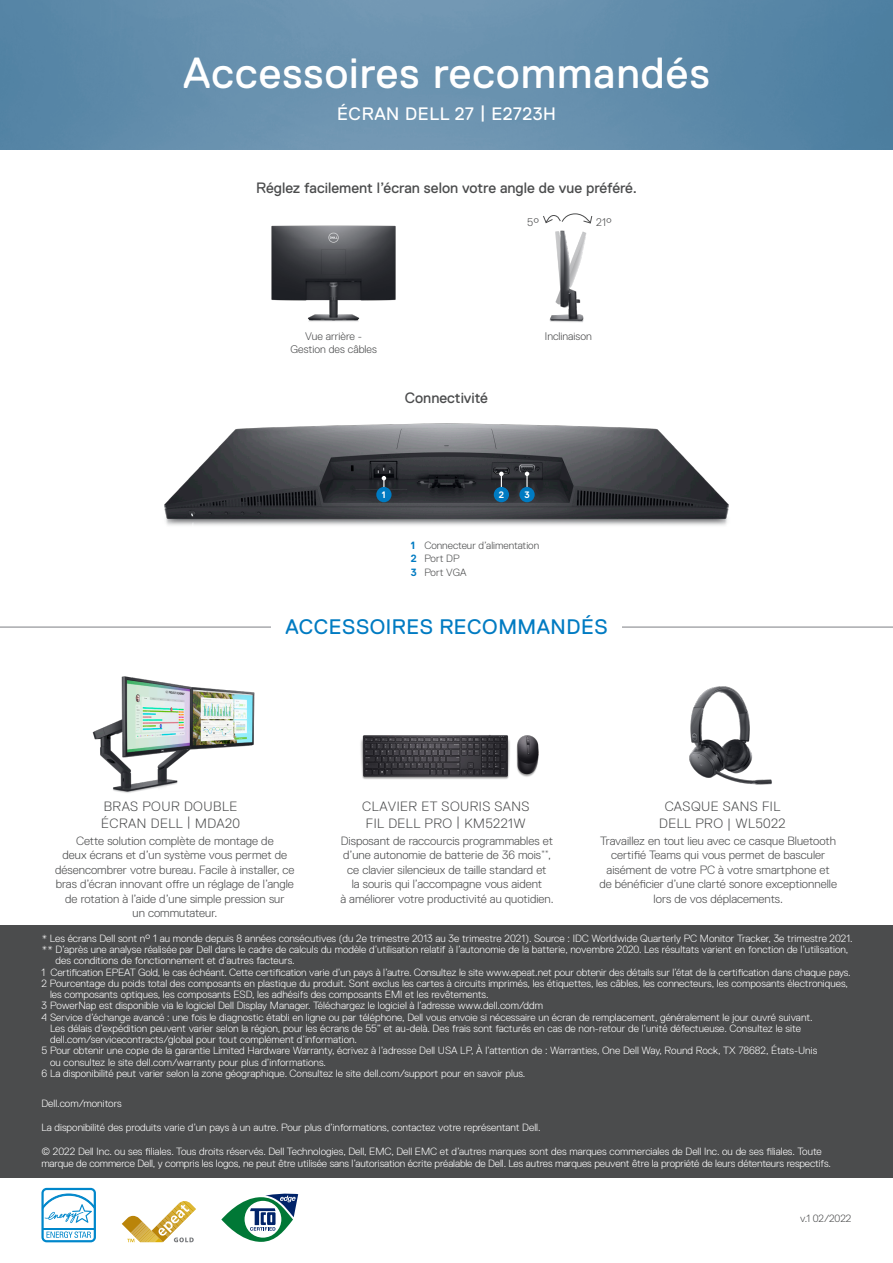
<style>
.page{position:relative;width:893px;height:1263px;background:#fff}
.page>*{position:absolute;margin:0;border:0;box-sizing:border-box;transform-origin:0 0}
.t1{font:43.5px "Dell Replica";letter-spacing:.025em;color:#fff}
.t2{font:21px "Dell Replica";letter-spacing:.025em;color:#007bc2}
.t3{font:18px "Dell Replica";letter-spacing:.035em;color:#fff}
.subheadline{font:15px "Dell Replica";color:#4b4c4d}
.t4{font:300 13.5px/16.2px "Dell Replica";letter-spacing:.035em;color:#4b4c4d}
.t5{font:300 12px/14.4px "Dell Replica";color:#4b4c4d;text-align:center}
.t6{font:300 10.95px/13.2px "Dell Replica";color:#4b4c4d;text-align:center}
.Footnotes_-_white{font:300 10.5px/11.2px "Dell Replica";color:#fff}
.t7{font:300 10.5px "Dell Replica";color:#4b4c4d}
.Interior_-_body{font:700 9.3px "Dell Replica";color:#fff}
.s1{font-weight:700;color:#007bc2}
</style>
<div class="page">
<img style="left:92px;top:676px;width:163px;height:117px">
<hr style="left:0;top:626px;width:271px;height:2px;background:#a8a9ad">
<hr style="left:622px;top:626px;width:271px;height:2px;background:#a8a9ad">
<img style="left:549px;top:230px;width:38px;height:92px">
<div style="left:0;top:925px;width:893px;height:253px;background:#4b4c4d"></div>
<img style="left:0;top:0;width:893px;height:150px">
<img style="left:164px;top:423px;width:565px;height:103px">
<svg style="left:382px;top:476px;width:4px;height:11px"></svg>
<div style="left:376px;top:487px;width:16px;height:15px;background:#007bc2;border-radius:50%"></div>
<svg style="left:499px;top:472px;width:5px;height:15px"></svg>
<div style="left:494px;top:487px;width:15px;height:15px;background:#007bc2;border-radius:50%"></div>
<svg style="left:525px;top:472px;width:4px;height:15px"></svg>
<div style="left:519px;top:487px;width:16px;height:15px;background:#007bc2;border-radius:50%"></div>
<img style="left:271px;top:225px;width:125px;height:97px">
<svg style="left:543px;top:213px;width:50px;height:11px"></svg>
<img style="left:360px;top:734px;width:179px;height:45px">
<img style="left:689px;top:686px;width:83px;height:99px">
<svg style="left:41px;top:1188px;width:55px;height:54px"></svg>
<hr style="left:43px;top:1227px;width:51px;height:2px;background:#0087cb">
<svg style="left:122px;top:1201px;width:74px;height:41px"></svg>
<svg style="left:221px;top:1193px;width:77px;height:49px"></svg>
<p class="t1" style="left:183px;top:49px;width:528px">Accessoires recommandés</p>
<p class="t3" style="left:337px;top:104px;width:220px">ÉCRAN DELL 27 | E2723H</p>
<p class="subheadline" style="left:256px;top:179px;width:382px">Réglez facilement l’écran selon votre angle de vue préféré.</p>
<p class="t6" style="left:527px;top:216px;width:14px">5°</p>
<p class="t6" style="left:596px;top:216px;width:18px">21°</p>
<p class="t6" style="left:290px;top:330px;width:88px">Vue arrière -<br>Gestion des câbles</p>
<p class="subheadline" style="left:405px;top:390px;width:85px">Connectivité</p>
<p class="t6" style="left:545px;top:330px;width:48px">Inclinaison</p>
<p class="Interior_-_body" style="left:382px;top:490px;width:5px">1</p>
<p class="Interior_-_body" style="left:499px;top:490px;width:7px">2</p>
<p class="Interior_-_body" style="left:524px;top:490px;width:7px">3</p>
<p class="t7" style="left:411px;top:539px;width:130px"><span class="s1">1</span> Connecteur d’alimentation</p>
<p class="t7" style="left:411px;top:553px;width:50px"><span class="s1">2</span> Port DP</p>
<p class="t7" style="left:411px;top:566px;width:57px"><span class="s1">3</span> Port VGA</p>
<p class="t2" style="left:286px;top:615px;width:323px">ACCESSOIRES RECOMMANDÉS</p>
<p class="t4" style="left:101px;top:799px;width:140px">BRAS POUR DOUBLE<br>ÉCRAN DELL | MDA20</p>
<p class="t4" style="left:362px;top:799px;width:169px">CLAVIER ET SOURIS SANS<br>FIL DELL PRO | KM5221W</p>
<p class="t4" style="left:659px;top:799px;width:128px;text-align:center">CASQUE SANS FIL<br>DELL PRO | WL5022</p>
<p class="t5" style="left:55px;top:834px;width:241px">Cette solution complète de montage de<br>deux écrans et d’un système vous permet de désencombrer votre bureau. Facile à installer, ce bras d’écran innovant offre un réglage de l’angle de rotation à l’aide d’une simple pression sur<br>un commutateur.</p>
<p class="t5" style="left:340px;top:834px;width:215px">Disposant de raccourcis programmables et d’une autonomie de batterie de 36 mois<sup>**</sup>, ce clavier silencieux de taille standard et<br>la souris qui l’accompagne vous aident<br>à améliorer votre productivité au quotidien.</p>
<p class="t5" style="left:599px;top:834px;width:239px">Travaillez en tout lieu avec ce casque Bluetooth certifié Teams qui vous permet de basculer aisément de votre PC à votre smartphone et de bénéficier d’une clarté sonore exceptionnelle lors de vos déplacements.</p>
<p class="Footnotes_-_white" style="left:41px;top:933px;width:813px">* Les écrans Dell sont n° 1 au monde depuis 8 années consécutives (du 2e trimestre 2013 au 3e trimestre 2021). Source : IDC Worldwide Quarterly PC Monitor Tracker, 3e trimestre 2021.</p>
<p class="Footnotes_-_white" style="left:56px;top:944px;width:794px;text-indent:-14px">** D’après une analyse réalisée par Dell dans le cadre de calculs du modèle d’utilisation relatif à l’autonomie de la batterie, novembre 2020. Les résultats varient en fonction de l’utilisation, des conditions de fonctionnement et d’autres facteurs.</p>
<p class="Footnotes_-_white" style="left:41px;top:966px;width:811px">1 Certification EPEAT Gold, le cas échéant. Cette certification varie d’un pays à l’autre. Consultez le site www.epeat.net pour obtenir des détails sur l’état de la certification dans chaque pays.</p>
<p class="Footnotes_-_white" style="left:50px;top:978px;width:799px;text-indent:-9px">2 Pourcentage du poids total des composants en plastique du produit. Sont exclus les cartes à circuits imprimés, les étiquettes, les câbles, les connecteurs, les composants électroniques, les composants optiques, les composants ESD, les adhésifs des composants EMI et les revêtements.</p>
<p class="Footnotes_-_white" style="left:41px;top:1000px;width:503px">3 PowerNap est disponible via le logiciel Dell Display Manager. Téléchargez le logiciel à l’adresse www.dell.com/ddm</p>
<p class="Footnotes_-_white" style="left:50px;top:1011px;width:764px;text-indent:-9px">4 Service d’échange avancé : une fois le diagnostic établi en ligne ou par téléphone, Dell vous envoie si nécessaire un écran de remplacement, généralement le jour ouvré suivant.<br>Les délais d’expédition peuvent varier selon la région, pour les écrans de 55” et au-delà. Des frais sont facturés en cas de non-retour de l’unité défectueuse. Consultez le site dell.com/servicecontracts/global pour tout complément d’information.</p>
<p class="Footnotes_-_white" style="left:50px;top:1045px;width:769px;text-indent:-9px">5 Pour obtenir une copie de la garantie Limited Hardware Warranty, écrivez à l’adresse Dell USA LP, À l’attention de : Warranties, One Dell Way, Round Rock, TX 78682, États-Unis ou consultez le site dell.com/warranty pour plus d’informations.</p>
<p class="Footnotes_-_white" style="left:41px;top:1068px;width:485px">6 La disponibilité peut varier selon la zone géographique. Consultez le site dell.com/support pour en savoir plus.</p>
<p class="Footnotes_-_white" style="left:41px;top:1097px;width:82px">Dell.com/monitors</p>
<p class="Footnotes_-_white" style="left:41px;top:1122px;width:501px">La disponibilité des produits varie d’un pays à un autre. Pour plus d’informations, contactez votre représentant Dell.</p>
<p class="Footnotes_-_white" style="left:41px;top:1146px;width:791px;line-height:11.7px">© 2022 Dell Inc. ou ses filiales. Tous droits réservés. Dell Technologies, Dell, EMC, Dell EMC et d’autres marques sont des marques commerciales de Dell Inc. ou de ses filiales. Toute marque de commerce Dell, y compris les logos, ne peut être utilisée sans l’autorisation écrite préalable de Dell. Les autres marques peuvent être la propriété de leurs détenteurs respectifs.</p>
<p class="t7" style="left:800px;top:1212px;width:53px">v.1 02/2022</p>
</div>
